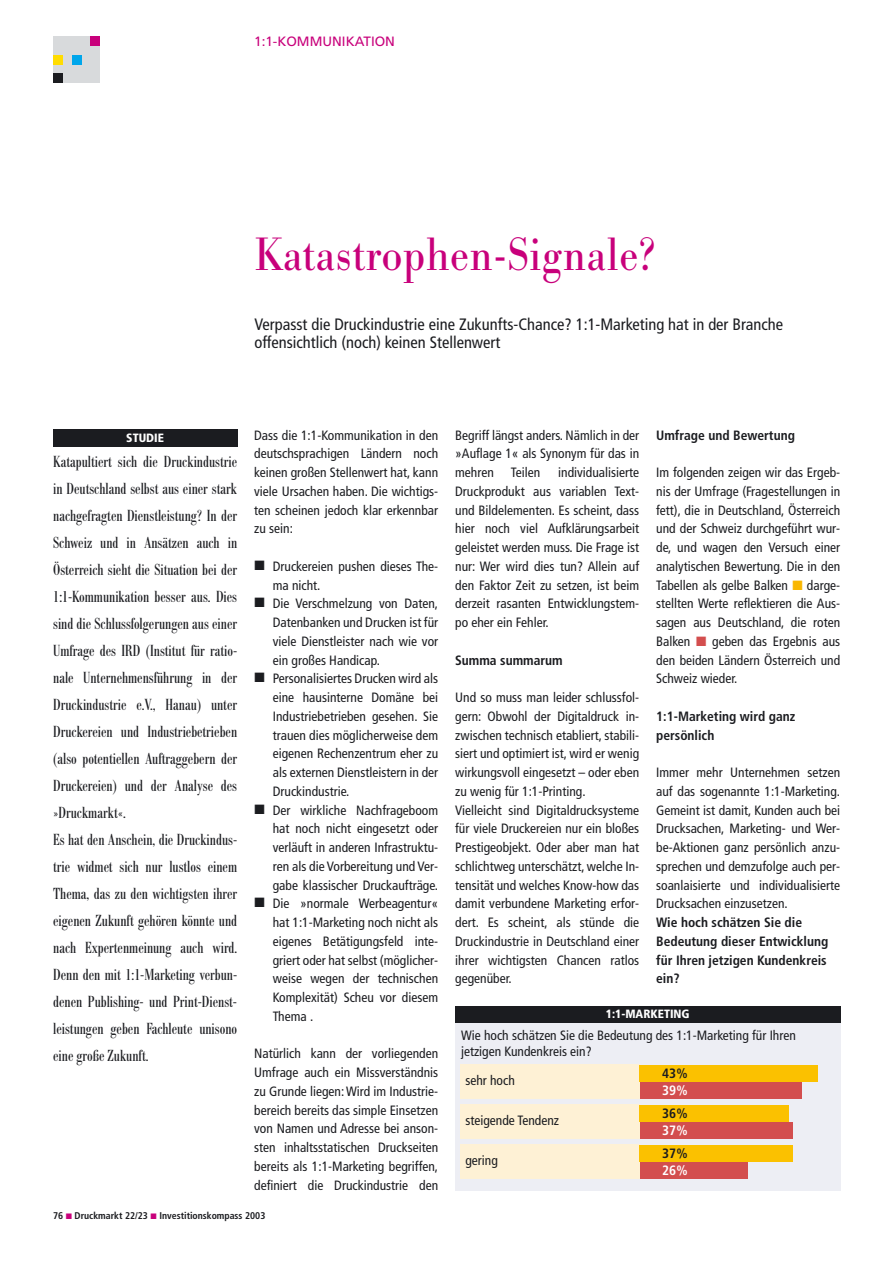
<style>
.page{position:relative;width:893px;height:1263px;background:#fff}
.page>*{position:absolute;margin:0;border:0;box-sizing:border-box;transform-origin:0 0}
.t1{font:48px "Bodoni Nr 1 SB";color:#c8007b;scale:.9 1}
.t2{font:16.5px/27px "Bodoni Nr 1 SB Con";color:#1b1c20}
.t3{font:condensed 16.5px/18px "Frutiger";color:#1b1c20}
.t4{font:condensed 13.5px/18.8px "Frutiger";color:#1b1c20;text-align:justify}
.t5{font:700 condensed 13.5px/18.8px "Frutiger";color:#1b1c20}
.t6{font:13.5px "Frutiger";color:#c8007b}
.t7{font:700 condensed 13.5px "Frutiger";color:#fff}
.t8{font:13.5px "Zapf Dingbats";color:#1b1c20}
.t9{font:900 condensed 12px "Frutiger";color:#fff}
.t10{font:700 condensed 9.75px "Frutiger";color:#1b1c20}
.s1{color:#f9b700}
.s2{color:#d34e4e}
</style>
<div class="page">
<div style="left:53px;top:429px;width:184px;height:18px;background:#1b1c20"></div>
<div style="left:53px;top:36px;width:47px;height:47px;background:#d8dadc"></div>
<div style="left:91px;top:36px;width:9px;height:9px;background:#c8007b"></div>
<div style="left:72px;top:55px;width:9px;height:9px;background:#00a6eb"></div>
<div style="left:53px;top:74px;width:10px;height:9px;background:#1b1c20"></div>
<div style="left:53px;top:55px;width:10px;height:9px;background:#ffdc00"></div>
<div style="left:455px;top:1006px;width:385px;height:185px;background:#edeef4"></div>
<div style="left:639px;top:1082px;width:162px;height:17px;background:#d34e4e"></div>
<div style="left:455px;top:1006px;width:385px;height:17px;background:#1b1c20"></div>
<div style="left:460px;top:1065px;width:179px;height:34px;background:#fef1d5"></div>
<div style="left:639px;top:1066px;width:179px;height:16px;background:#fbc100"></div>
<div style="left:639px;top:1122px;width:154px;height:17px;background:#d34e4e"></div>
<div style="left:460px;top:1105px;width:179px;height:34px;background:#fef1d5"></div>
<div style="left:639px;top:1106px;width:150px;height:16px;background:#fbc100"></div>
<div style="left:639px;top:1162px;width:108px;height:17px;background:#d34e4e"></div>
<div style="left:460px;top:1145px;width:179px;height:34px;background:#fef1d5"></div>
<div style="left:639px;top:1146px;width:154px;height:16px;background:#fbc100"></div>
<p class="t6" style="left:254px;top:36px;width:142px">1:1-KOMMUNIKATION</p>
<h1 class="t1" style="left:254px;top:235px;width:447px">Katastrophen-Signale?</h1>
<p class="t3" style="left:254px;top:316px;width:530px">Verpasst die Druckindustrie eine Zukunfts-Chance? 1:1-Marketing hat in der Branche offensichtlich (noch) keinen Stellenwert</p>
<p class="t9" style="left:126px;top:433px;width:39px">STUDIE</p>
<p class="t2" style="left:53px;top:450px;width:185px">Katapultiert sich die Druckindustrie in Deutschland selbst aus einer stark nachgefragten Dienstleistung? In der Schweiz und in Ansätzen auch in Österreich sieht die Situation bei der 1:1-Kommunikation besser aus. Dies sind die Schlussfolgerungen aus einer Umfrage des IRD (Institut für ratio&shy;nale Unternehmensführung in der Druckindustrie e.V., Hanau) unter Druckereien und Industriebetrieben (also potentiellen Auftraggebern der Druckereien) und der Analyse des »Druckmarkt«.<br>Es hat den Anschein, die Druckindus&shy;trie widmet sich nur lustlos einem Thema, das zu den wichtigsten ihrer eigenen Zukunft gehören könnte und nach Expertenmeinung auch wird.<br>Denn den mit 1:1-Marketing verbun&shy;denen Publishing- und Print-Dienst&shy;leistungen geben Fachleute unisono eine große Zukunft.</p>
<p class="t4" style="left:254px;top:427px;width:185px">Dass die 1:1-Kommunikation in den deutschsprachigen Ländern noch keinen großen Stellenwert hat, kann viele Ursachen haben. Die wichtigs&shy;ten scheinen jedoch klar erkennbar zu sein:</p>
<p class="t4" style="left:273px;top:558px;width:167px;text-align:left">Druckereien pushen dieses The&shy;ma nicht.<br>Die Verschmelzung von Daten,<br>Datenbanken und Drucken ist für viele Dienstleister nach wie vor ein großes Handicap.<br>Personalisiertes Drucken wird als eine hausinterne Domäne bei<br>Industriebetrieben gesehen. Sie trauen dies möglicherweise dem eigenen Rechenzentrum eher zu als externen Dienstleistern in der<br>Druckindustrie.<br>Der wirkliche Nachfrageboom hat noch nicht eingesetzt oder verläuft in anderen Infrastruktu&shy;ren als die Vorbereitung und Ver&shy;gabe klassischer Druckaufträge.<br>Die »normale Werbeagentur« hat 1:1-Marketing noch nicht als eigenes Betätigungsfeld inte&shy;griert oder hat selbst (möglicher&shy;weise wegen der technischen<br>Komplexität) Scheu vor diesem<br>Thema .</p>
<p class="t4" style="left:254px;top:1045px;width:185px">Natürlich kann der vorliegenden Umfrage auch ein Missverständnis zu Grunde liegen: Wird im Industrie&shy;bereich bereits das simple Einsetzen von Namen und Adresse bei anson&shy;sten inhaltsstatischen Druckseiten bereits als 1:1-Marketing begriffen, definiert die Druckindustrie den</p>
<p class="t8" style="left:254px;top:559px;width:12px">■</p>
<p class="t8" style="left:254px;top:596px;width:12px">■</p>
<p class="t8" style="left:254px;top:671px;width:12px">■</p>
<p class="t8" style="left:254px;top:803px;width:12px">■</p>
<p class="t8" style="left:254px;top:896px;width:12px">■</p>
<p class="t4" style="left:455px;top:427px;width:185px">Begriff längst anders. Nämlich in der »Auflage 1« als Synonym für das in mehren</p>
<p class="t4" style="left:455px;top:464px;width:185px;text-indent:103px">individualisierte Druckprodukt aus variablen Text&shy;und Bildelementen. Es scheint, dass hier noch viel Aufklärungsarbeit geleistet werden muss. Die Frage ist nur: Wer wird dies tun? Allein auf den Faktor Zeit zu setzen, ist beim derzeit rasanten Entwicklungstem&shy;po eher ein Fehler.</p>
<p class="t5" style="left:455px;top:652px;width:109px">Summa summarum</p>
<p class="t4" style="left:455px;top:689px;width:185px;text-align:left">Und so muss man leider schlussfol&shy;gern: Obwohl der Digitaldruck in&shy;zwischen technisch etabliert, stabili&shy;siert und optimiert ist, wird er wenig wirkungsvoll eingesetzt – oder eben zu wenig für 1:1-Printing.<br>Vielleicht sind Digitaldrucksysteme für viele Druckereien nur ein bloßes Prestigeobjekt. Oder aber man hat schlichtweg unterschätzt, welche In&shy;tensität und welches Know-how das damit verbundene Marketing erfor&shy;dert. Es scheint, als stünde die Druckindustrie in Deutschland einer ihrer wichtigsten Chancen ratlos gegenüber.</p>
<p class="t4" style="left:511px;top:464px;width:31px">Teilen</p>
<p class="t5" style="left:656px;top:427px;width:140px">Umfrage und Bewertung</p>
<p class="t4" style="left:656px;top:464px;width:185px">Im folgenden zeigen wir das Ergeb&shy;nis der Umfrage (Fragestellungen in fett), die in Deutschland, Österreich und der Schweiz durchgeführt wur&shy;de, und wagen den Versuch einer analytischen Bewertung. Die in den Tabellen als gelbe Balken <span class="s1">■</span> darge&shy;stellten Werte reflektieren die Aus&shy;sagen aus Deutschland, die roten Balken <span class="s2">■</span> geben das Ergebnis aus den beiden Ländern Österreich und Schweiz wieder.</p>
<p class="t5" style="left:656px;top:708px;width:141px">1:1-Marketing wird ganz persönlich</p>
<p class="t4" style="left:656px;top:764px;width:185px">Immer mehr Unternehmen setzen auf das sogenannte 1:1-Marketing.<br>Gemeint ist damit, Kunden auch bei Drucksachen, Marketing- und Wer&shy;be-Aktionen ganz persönlich anzu&shy;sprechen und demzufolge auch per&shy;soanlaisierte und individualisierte Drucksachen einzusetzen.</p>
<p class="t5" style="left:656px;top:914px;width:174px">Wie hoch schätzen Sie die<br>Bedeutung dieser Entwicklung für Ihren jetzigen Kundenkreis ein?</p>
<p class="t9" style="left:605px;top:1009px;width:85px">1:1-MARKETING</p>
<p class="t4" style="left:461px;top:1028px;width:336px;line-height:15.8px">Wie hoch schätzen Sie die Bedeutung des 1:1-Marketing für Ihren jetzigen Kundenkreis ein?</p>
<p class="t5" style="left:662px;top:1065px;width:27px">43%</p>
<p class="t4" style="left:465px;top:1112px;width:95px">steigende Tendenz</p>
<p class="t7" style="left:662px;top:1125px;width:27px">37%</p>
<p class="t4" style="left:465px;top:1072px;width:51px">sehr hoch</p>
<p class="t7" style="left:662px;top:1085px;width:27px">39%</p>
<p class="t5" style="left:662px;top:1105px;width:27px">36%</p>
<p class="t4" style="left:465px;top:1152px;width:34px">gering</p>
<p class="t5" style="left:662px;top:1145px;width:27px">37%</p>
<p class="t7" style="left:662px;top:1165px;width:27px">26%</p>
<p class="t10" style="left:53px;top:1212px;width:214px">76 Druckmarkt 22/23 Investitionskompass 2003</p>
</div>
